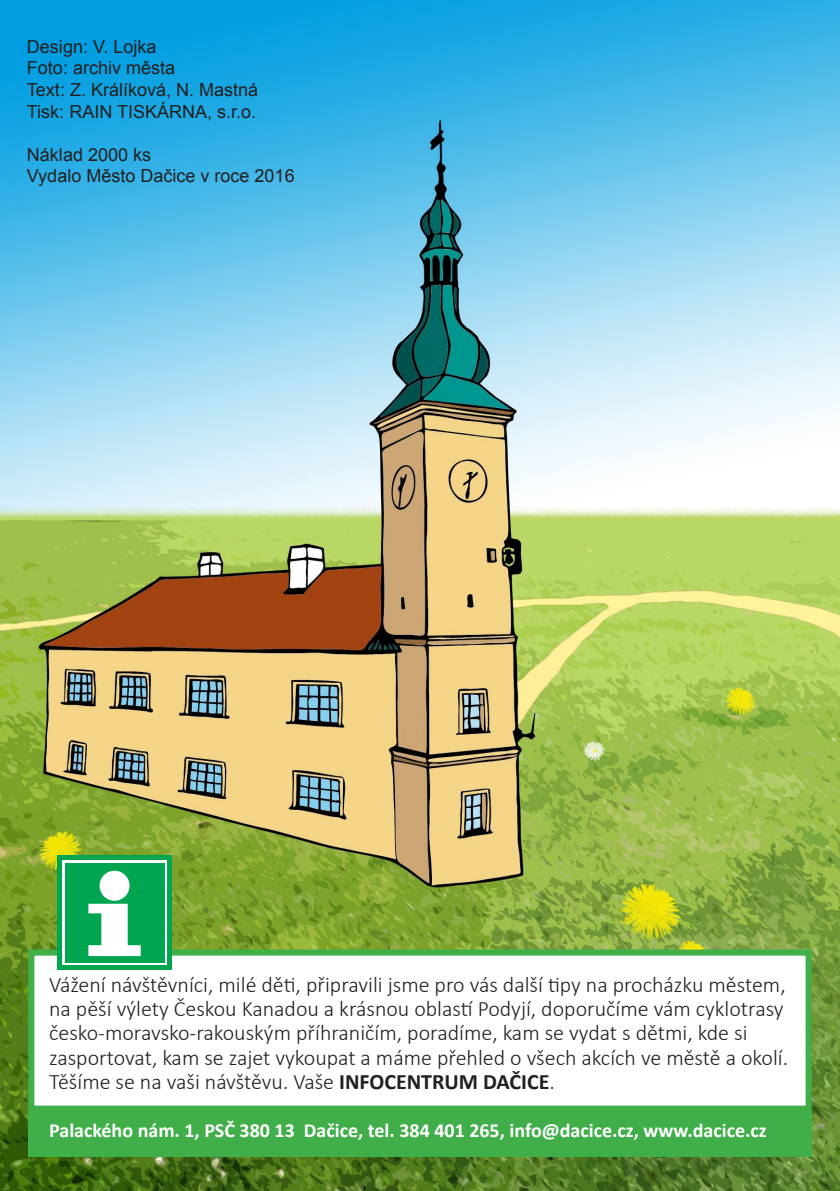
<style>
.page{position:relative;width:840px;height:1191px;background:#fff}
.page>*{position:absolute;margin:0;border:0;box-sizing:border-box;transform-origin:0 0}
.t1{font:300 22px/24.2px "Calibri";color:#231f20}
.t2{font:700 20px "Calibri";color:#fff}
.t3{font:18px "Arial";color:#231f20}
.s1{font-weight:700}
</style>
<div class="page">
<img style="left:0;top:0;width:839px;height:1191px">
<div style="left:28px;top:949px;width:783px;height:162px;background:#fff;border:6px solid #40ae49"></div>
<div style="left:28px;top:1111px;width:783px;height:46px;background:#40ae49"></div>
<div style="left:57px;top:855px;width:114px;height:114px;background:#00a54f"></div>
<svg style="left:62px;top:860px;width:105px;height:105px"></svg>
<div style="left:65px;top:863px;width:99px;height:99px;background:#00a54f"></div>
<svg style="left:88px;top:903px;width:53px;height:53px"></svg>
<div style="left:99px;top:870px;width:30px;height:30px;background:#fff;border-radius:50%"></div>
<p class="t3" style="left:27px;top:35px;width:131px">Design: V. Lojka</p>
<p class="t3" style="left:27px;top:56px;width:150px">Foto: archiv města</p>
<p class="t3" style="left:27px;top:78px;width:233px">Text: Z. Králíková, N. Mastná</p>
<p class="t3" style="left:27px;top:99px;width:231px">Tisk: RAIN TISKÁRNA, s.r.o.</p>
<p class="t3" style="left:27px;top:143px;width:126px">Náklad 2000 ks</p>
<p class="t3" style="left:27px;top:164px;width:269px">Vydalo Město Dačice v roce 2016</p>
<p class="t1" style="left:49px;top:972px;width:740px">Vážení návštěvníci, milé děti, připravili jsme pro vás další tipy na procházku městem, na pěší výlety Českou Kanadou a krásnou oblastí Podyjí, doporučíme vám cyklotrasy česko-moravsko-rakouským příhraničím, poradíme, kam se vydat s dětmi, kde si zasportovat, kam se zajet vykoupat a máme přehled o všech akcích ve městě a okolí.<br>Těšíme se na vaši návštěvu. Vaše <span class="s1">INFOCENTRUM DAČICE</span>.</p>
<p class="t2" style="left:49px;top:1117px;width:718px">Palackého nám. 1, PSČ 380 13 Dačice, tel. 384 401 265, info@dacice.cz, www.dacice.cz</p>
</div>
